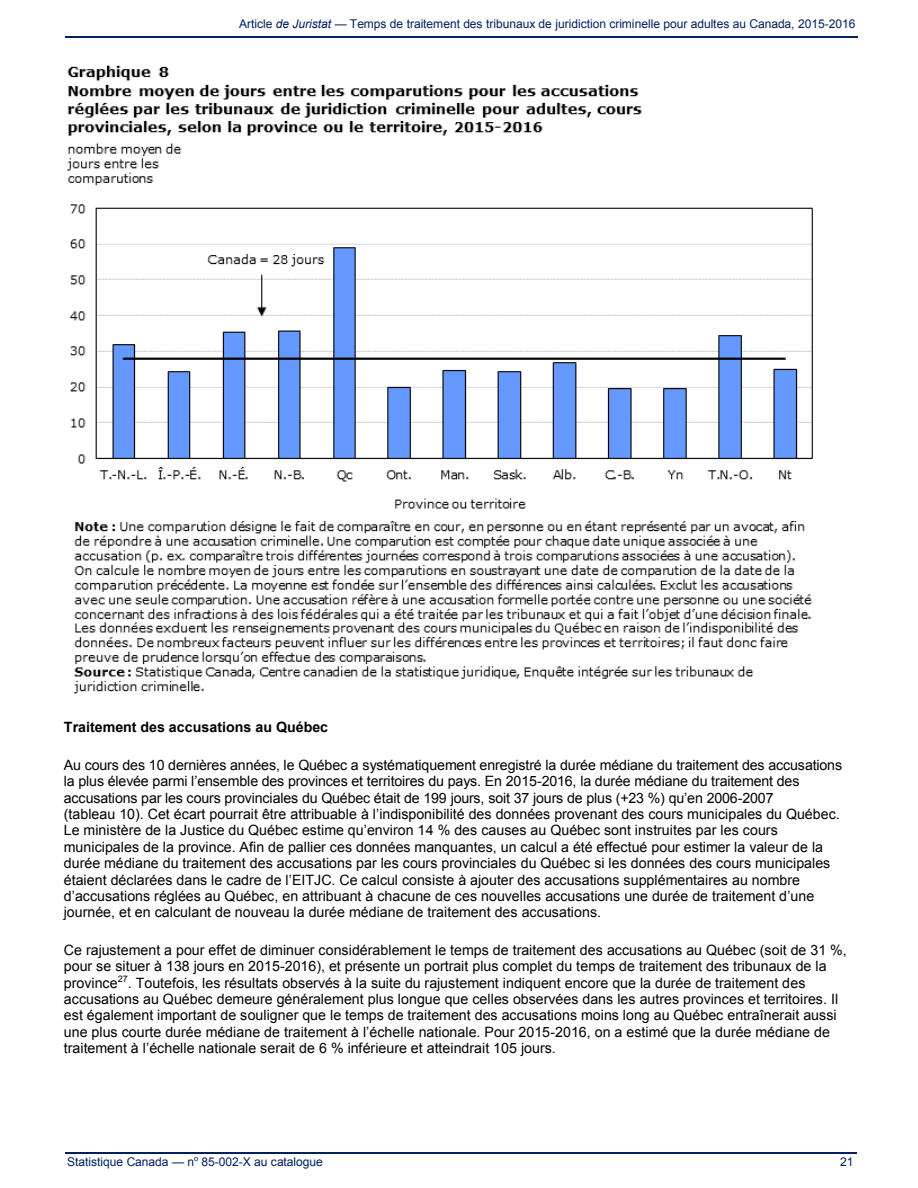
<style>
.page{position:relative;width:918px;height:1188px;background:#fff}
.page>*{position:absolute;margin:0;border:0;box-sizing:border-box;transform-origin:0 0}
.t1{font:14.25px/16.4px "Arial";color:#000}
.t2{font:700 14.25px "Arial";color:#000}
.t3{font:12px "Arial";letter-spacing:-.005em;color:#002060}
.s1{font-style:italic}
</style>
<div class="page">
<hr style="left:65px;top:1152px;width:791px;height:1px;background:#002060">
<hr style="left:65px;top:37px;width:793px;height:1px;background:#002060">
<img style="left:66px;top:65px;width:747px;height:629px">
<p class="t3" style="left:239px;top:16px;width:618px">Article <span class="s1">de Juristat</span> — Temps de traitement des tribunaux de juridiction criminelle pour adultes au Canada, 2015-2016</p>
<h2 class="t2" style="left:64px;top:718px;width:266px">Traitement des accusations au Québec</h2>
<p class="t1" style="left:64px;top:757px;width:780px">Au cours des 10 dernières années, le Québec a systématiquement enregistré la durée médiane du traitement des accusations la plus élevée parmi l’ensemble des provinces et territoires du pays. En 2015-2016, la durée médiane du traitement des accusations par les cours provinciales du Québec était de 199 jours, soit 37 jours de plus (+23 %) qu’en 2006-2007<br>(tableau 10). Cet écart pourrait être attribuable à l’indisponibilité des données provenant des cours municipales du Québec.<br>Le ministère de la Justice du Québec estime qu’environ 14 % des causes au Québec sont instruites par les cours municipales de la province. Afin de pallier ces données manquantes, un calcul a été effectué pour estimer la valeur de la durée médiane du traitement des accusations par les cours provinciales du Québec si les données des cours municipales étaient déclarées dans le cadre de l’EITJC. Ce calcul consiste à ajouter des accusations supplémentaires au nombre d’accusations réglées au Québec, en attribuant à chacune de ces nouvelles accusations une durée de traitement d’une journée, et en calculant de nouveau la durée médiane de traitement des accusations.</p>
<p class="t1" style="left:64px;top:942px;width:784px">Ce rajustement a pour effet de diminuer considérablement le temps de traitement des accusations au Québec (soit de 31 %, pour se situer à 138 jours en 2015-2016), et présente un portrait plus complet du temps de traitement des tribunaux de la province<sup>27</sup>. Toutefois, les résultats observés à la suite du rajustement indiquent encore que la durée de traitement des accusations au Québec demeure généralement plus longue que celles observées dans les autres provinces et territoires. Il est également important de souligner que le temps de traitement des accusations moins long au Québec entraînerait aussi une plus courte durée médiane de traitement à l’échelle nationale. Pour 2015-2016, on a estimé que la durée médiane de traitement à l’échelle nationale serait de 6 % inférieure et atteindrait 105 jours.</p>
<p class="t3" style="left:67px;top:1154px;width:257px">Statistique Canada — n<sup>o</sup> 85-002-X au catalogue</p>
<p class="t3" style="left:840px;top:1154px;width:15px">21</p>
</div>
